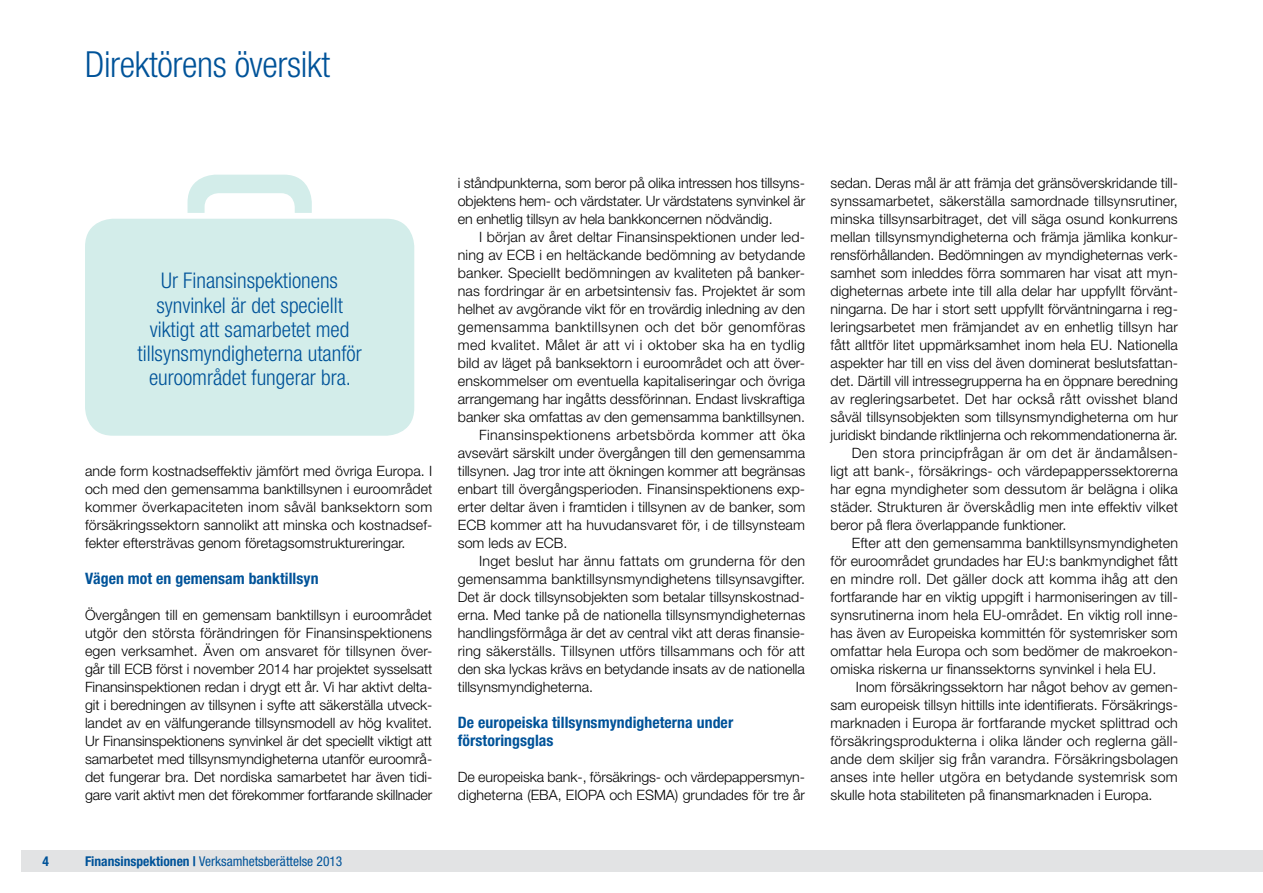
<style>
.page{position:relative;width:1263px;height:893px;background:#fff}
.page>*{position:absolute;margin:0;border:0;box-sizing:border-box;transform-origin:0 0}
.OTSIKKO{font:300 condensed 36px "Helvetica Neue LT Std";letter-spacing:-.01em;color:#005399}
.NOSTO{font:300 condensed 21.6px/24.3px "Helvetica Neue LT Std";color:#005399;text-align:center}
.VALIOTSIKKO{font:700 condensed 15.75px/18px "Helvetica Neue LT Std";letter-spacing:.005em;color:#005399}
.LEIPIS_SWE{font:300 14.25px/18px "Helvetica Neue LT Std";letter-spacing:.005em;color:#000}
.LEIPIS_1_kpl_SWE{font:300 14.25px/18px "Helvetica Neue LT Std";letter-spacing:-.005em;color:#000;text-align:justify}
.t1{font:condensed 13.5px "Helvetica Neue LT Std";color:#005399}
.t2{font:700 condensed 13.5px "Helvetica Neue LT Std";color:#005399}
.s1{font-weight:700}
</style>
<div class="page">
<div style="left:21px;top:850px;width:1241px;height:22px;background:#e2e3e4"></div>
<svg style="left:85px;top:175px;width:329px;height:261px;background:#d9efed"></svg>
<p class="OTSIKKO" style="left:85px;top:43px;width:247px">Direktörens översikt</p>
<p class="NOSTO" style="left:138px;top:268px;width:226px">Ur Finansinspektionens synvinkel är det speciellt viktigt att samarbetet med tillsynsmyndigheterna utanför euroområdet fungerar bra.</p>
<p class="LEIPIS_SWE" style="left:85px;top:462px;width:349px;text-align:justify">ande form kostnadseffektiv jämfört med övriga Europa. I och med den gemensamma banktillsynen i euroområdet kommer överkapaciteten inom såväl banksektorn som försäkringssektorn sannolikt att minska och kostnadsef&shy;fekter eftersträvas genom företagsomstruktureringar.</p>
<p class="VALIOTSIKKO" style="left:85px;top:569px;width:235px">Vägen mot en gemensam banktillsyn</p>
<p class="LEIPIS_1_kpl_SWE" style="left:85px;top:606px;width:349px">Övergången till en gemensam banktillsyn i euroområdet utgör den största förändringen för Finansinspektionens egen verksamhet. Även om ansvaret för tillsynen över&shy;går till ECB först i november 2014 har projektet sysselsatt Finansinspektionen redan i drygt ett år. Vi har aktivt delta&shy;git i beredningen av tillsynen i syfte att säkerställa utveck&shy;landet av en välfungerande tillsynsmodell av hög kvalitet.<br>Ur Finansinspektionens synvinkel är det speciellt viktigt att samarbetet med tillsynsmyndigheterna utanför euroområ&shy;det fungerar bra. Det nordiska samarbetet har även tidi&shy;gare varit aktivt men det förekommer fortfarande skillnader</p>
<p class="t2" style="left:43px;top:853px;width:8px">4</p>
<p class="t1" style="left:85px;top:853px;width:259px"><span class="s1">Finansinspektionen |</span> Verksamhetsberättelse 2013</p>
<p class="LEIPIS_1_kpl_SWE" style="left:458px;top:174px;width:349px">i ståndpunkterna, som beror på olika intressen hos tillsyns&shy;objektens hem- och värdstater. Ur värdstatens synvinkel är en enhetlig tillsyn av hela bankkoncernen nödvändig.</p>
<p class="LEIPIS_SWE" style="left:458px;top:228px;width:349px;text-align:justify;text-indent:21px">I början av året deltar Finansinspektionen under led&shy;ning av ECB i en heltäckande bedömning av betydande banker. Speciellt bedömningen av kvaliteten på banker&shy;nas fordringar är en arbetsintensiv fas. Projektet är som helhet av avgörande vikt för en trovärdig inledning av den gemensamma banktillsynen och det bör genomföras med kvalitet. Målet är att vi i oktober ska ha en tydlig bild av läget på banksektorn i euroområdet och att över&shy;enskommelser om eventuella kapitaliseringar och övriga arrangemang har ingåtts dessförinnan. Endast livskraftiga banker ska omfattas av den gemensamma banktillsynen.</p>
<p class="LEIPIS_SWE" style="left:458px;top:426px;width:349px;text-indent:21px">Finansinspektionens arbetsbörda kommer att öka avsevärt särskilt under övergången till den gemensamma tillsynen. Jag tror inte att ökningen kommer att begränsas enbart till övergångsperioden. Finansinspektionens exp&shy;erter deltar även i framtiden i tillsynen av de banker, som ECB kommer att ha huvudansvaret för, i de tillsynsteam som leds av ECB.</p>
<p class="LEIPIS_SWE" style="left:458px;top:552px;width:349px;text-indent:21px">Inget beslut har ännu fattats om grunderna för den gemensamma banktillsynsmyndighetens tillsynsavgifter.<br>Det är dock tillsynsobjekten som betalar tillsynskostnad&shy;erna. Med tanke på de nationella tillsynsmyndigheternas handlingsförmåga är det av central vikt att deras finansie&shy;ring säkerställs. Tillsynen utförs tillsammans och för att den ska lyckas krävs en betydande insats av de nationella tillsynsmyndigheterna.</p>
<p class="VALIOTSIKKO" style="left:458px;top:713px;width:277px">De europeiska tillsynsmyndigheterna under förstoringsglas</p>
<p class="LEIPIS_1_kpl_SWE" style="left:458px;top:768px;width:349px">De europeiska bank-, försäkrings- och värdepappersmyn&shy;digheterna (EBA, EIOPA och ESMA) grundades för tre år</p>
<p class="LEIPIS_1_kpl_SWE" style="left:831px;top:174px;width:349px">sedan. Deras mål är att främja det gränsöverskridande till&shy;synssamarbetet, säkerställa samordnade tillsynsrutiner, minska tillsynsarbitraget, det vill säga osund konkurrens mellan tillsynsmyndigheterna och främja jämlika konkur&shy;rensförhållanden. Bedömningen av myndigheternas verk&shy;samhet som inleddes förra sommaren har visat att myn&shy;digheternas arbete inte till alla delar har uppfyllt förvänt&shy;ningarna. De har i stort sett uppfyllt förväntningarna i reg&shy;leringsarbetet men främjandet av en enhetlig tillsyn har fått alltför litet uppmärksamhet inom hela EU. Nationella aspekter har till en viss del även dominerat beslutsfattan&shy;det. Därtill vill intressegrupperna ha en öppnare beredning av regleringsarbetet. Det har också rått ovisshet bland såväl tillsynsobjekten som tillsynsmyndigheterna om hur juridiskt bindande riktlinjerna och rekommendationerna är.</p>
<p class="LEIPIS_SWE" style="left:831px;top:444px;width:349px;text-align:justify;text-indent:21px">Den stora principfrågan är om det är ändamålsen&shy;ligt att bank-, försäkrings- och värdepapperssektorerna har egna myndigheter som dessutom är belägna i olika städer. Strukturen är överskådlig men inte effektiv vilket beror på flera överlappande funktioner.</p>
<p class="LEIPIS_SWE" style="left:831px;top:534px;width:349px;text-indent:21px">Efter att den gemensamma banktillsynsmyndigheten för euroområdet grundades har EU:s bankmyndighet fått en mindre roll. Det gäller dock att komma ihåg att den fortfarande har en viktig uppgift i harmoniseringen av till&shy;synsrutinerna inom hela EU-området. En viktig roll inne&shy;has även av Europeiska kommittén för systemrisker som omfattar hela Europa och som bedömer de makroekon&shy;omiska riskerna ur finanssektorns synvinkel i hela EU.</p>
<p class="LEIPIS_SWE" style="left:831px;top:678px;width:349px;text-indent:25px">Inom försäkringssektorn har något behov av gemen&shy;sam europeisk tillsyn hittills inte identifierats. Försäkrings&shy;marknaden i Europa är fortfarande mycket splittrad och försäkringsprodukterna i olika länder och reglerna gäll&shy;ande dem skiljer sig från varandra. Försäkringsbolagen anses inte heller utgöra en betydande systemrisk som skulle hota stabiliteten på finansmarknaden i Europa.</p>
</div>
